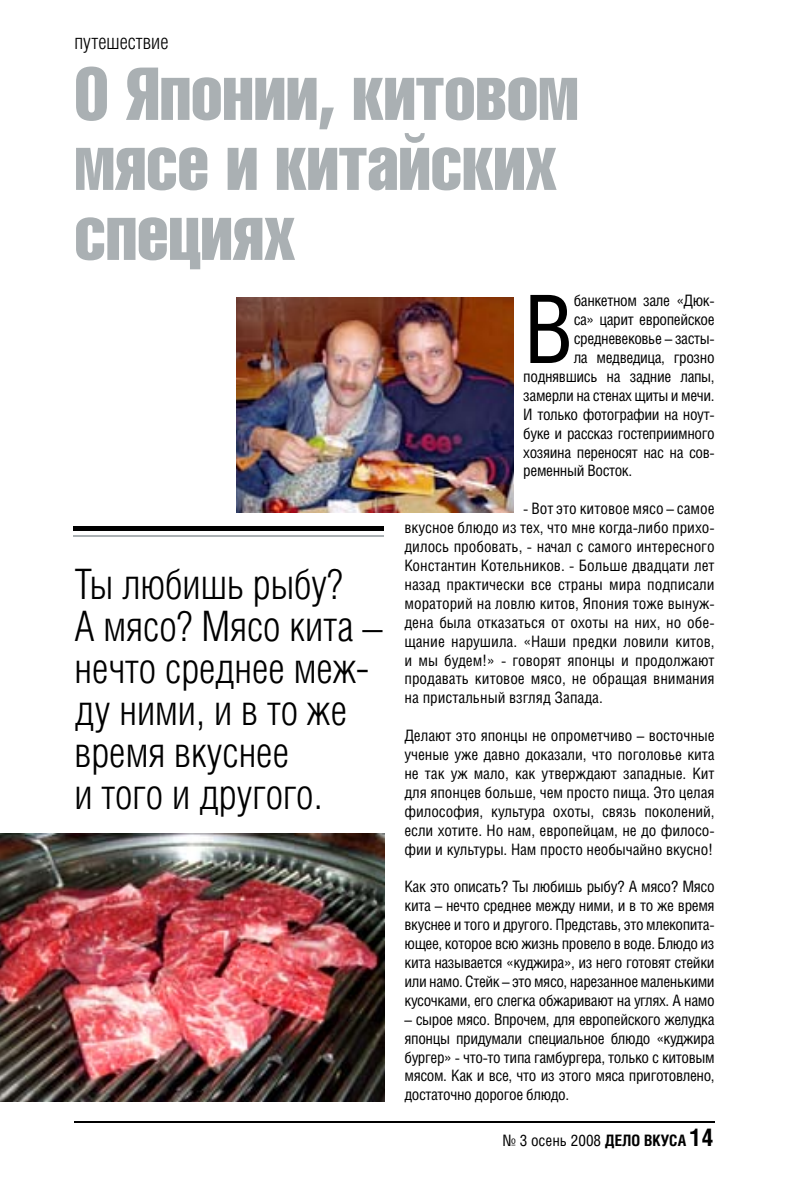
<style>
.page{position:relative;width:809px;height:1191px;background:#fff}
.page>*{position:absolute;margin:0;border:0;box-sizing:border-box;transform-origin:0 0}
.t1{font:94.5px "Helios Cond";color:#000}
.t2{font:73.5px/70px "Helios Compressed";color:#aab0b3}
.t3{font:300 42px/42px "Helios Cond";color:#000}
.t4{font:300 21px "Helios Cond";color:#000}
.t5{font:15.75px/18.9px "Helios Cond";letter-spacing:-.025em;color:#000;text-align:justify}
.t6{font:15.75px "Helios Cond";color:#000}
.s1{font-weight:700}
.s2{font-weight:700;font-size:24.5px}
</style>
<div class="page">
<hr style="left:74px;top:1121px;width:640px;height:1px;background:#000">
<img style="left:236px;top:298px;width:277px;height:214px">
<img style="left:0;top:833px;width:384px;height:268px">
<div style="left:74px;top:526px;width:310px;height:5px;background:#000"></div>
<hr style="left:74px;top:535px;width:310px;height:1px;background:#aab0b3">
<h3 class="t4" style="left:74px;top:30px;width:96px">путешествие</h3>
<h2 class="t2" style="left:74px;top:57px;width:505px">О Японии, китовом мясе и китайских специях</h2>
<h3 class="t3" style="left:74px;top:562px;width:309px">Ты любишь рыбу?<br>А мясо? Мясо кита – нечто среднее меж&shy;ду ними, и в то же время вкуснее<br>и того и другого.</h3>
<h1 class="t1" style="left:523px;top:273px;width:52px">В</h1>
<p class="t5" style="left:573px;top:291px;width:142px">банкетном зале «Дюк-</p>
<p class="t5" style="left:573px;top:310px;width:142px">са» царит европейское</p>
<p class="t5" style="left:573px;top:329px;width:142px">средневековье – засты-</p>
<p class="t5" style="left:573px;top:348px;width:142px">ла медведица, грозно</p>
<p class="t5" style="left:523px;top:366px;width:193px">поднявшись на задние лапы,</p>
<p class="t5" style="left:523px;top:385px;width:193px">замерли на стенах щиты и мечи.</p>
<p class="t5" style="left:523px;top:404px;width:193px">И только фотографии на ноут-</p>
<p class="t5" style="left:523px;top:423px;width:193px">буке и рассказ гостеприимного</p>
<p class="t5" style="left:523px;top:442px;width:193px">хозяина переносят нас на сов-</p>
<p class="t5" style="left:523px;top:461px;width:110px">ременный Восток.</p>
<p class="t5" style="left:404px;top:499px;width:312px;text-indent:119px">- Вот это китовое мясо – самое вкусное блюдо из тех, что мне когда-либо прихо&shy;дилось пробовать, - начал с самого интересного Константин Котельников. - Больше двадцати лет назад практически все страны мира подписали мораторий на ловлю китов, Япония тоже вынуж&shy;дена была отказаться от охоты на них, но обе&shy;щание нарушила. «Наши предки ловили китов, и мы будем!» - говорят японцы и продолжают продавать китовое мясо, не обращая внимания на пристальный взгляд Запада.</p>
<p class="t5" style="left:404px;top:726px;width:312px">Делают это японцы не опрометчиво – восточные ученые уже давно доказали, что поголовье кита не так уж мало, как утверждают западные. Кит для японцев больше, чем просто пища. Это целая философия, культура охоты, связь поколений, если хотите. Но нам, европейцам, не до филосо&shy;фии и культуры. Нам просто необычайно вкусно!</p>
<p class="t5" style="left:404px;top:877px;width:312px">Как это описать? Ты любишь рыбу? А мясо? Мясо кита – нечто среднее между ними, и в то же время вкуснее и того и другого. Представь, это млекопита&shy;ющее, которое всю жизнь провело в воде. Блюдо из кита называется «куджира», из него готовят стейки или намо. Стейк – это мясо, нарезанное маленькими кусочками, его слегка обжаривают на углях. А намо</p>
<p class="t5" style="left:404px;top:1009px;width:312px">– сырое мясо. Впрочем, для европейского желудка японцы придумали специальное блюдо «куджира бургер» - что-то типа гамбургера, только с китовым мясом. Как и все, что из этого мяса приготовлено, достаточно дорогое блюдо.</p>
<p class="t6" style="left:502px;top:1130px;width:212px">№ 3 осень 2008 <span class="s1">ДЕЛО ВКУСА</span> <span class="s2">14</span></p>
</div>
